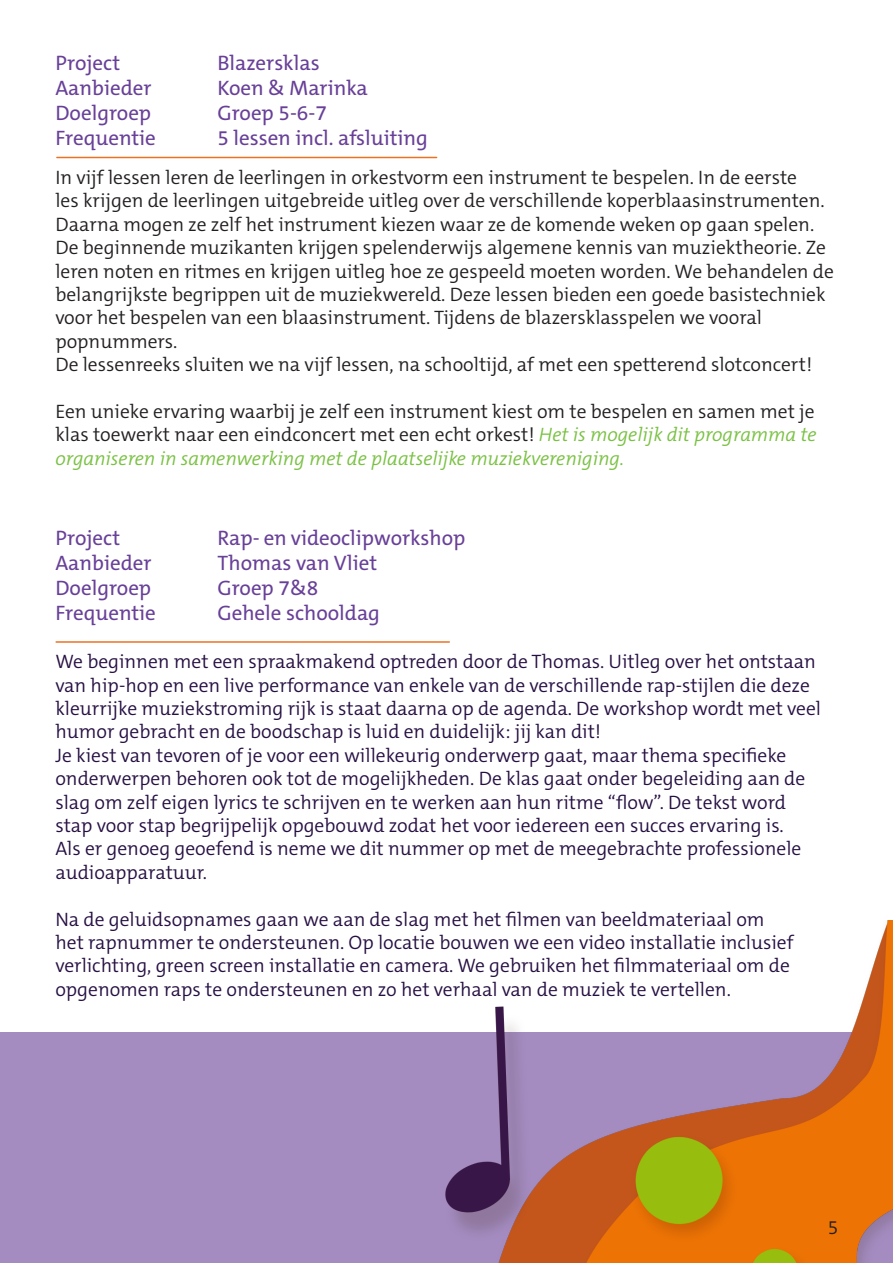
<style>
.page{position:relative;width:893px;height:1263px;background:#fff}
.page>*{position:absolute;margin:0;border:0;box-sizing:border-box;transform-origin:0 0}
.Project{font:21px "The Mix C5 s";color:#684098}
.Quote_in_tekst{font:300 19.5px/23.4px "The Mix C5 s";color:#261043}
.Lopende_tekst{font:300 19.5px/23.4px "The Mix C5 s";color:#231f20}
.Tussenkop{font:300 19.5px/23.4px "The Mix C5 s";color:#231f20;text-align:justify}
.s1{font-style:italic;color:#79c142}
</style>
<div class="page">
<div style="left:0;top:1032px;width:893px;height:231px;background:#a48cc1"></div>
<hr style="left:0;top:0;width:1px;height:230px;background:#684098">
<img style="left:445px;top:921px;width:448px;height:342px">
<hr style="left:56px;top:641px;width:393px;height:2px;background:#ec7223">
<hr style="left:57px;top:157px;width:380px;height:1px;background:#ec7223">
<p class="Project" style="left:55px;top:49px;width:66px">Project</p>
<p class="Project" style="left:217px;top:49px;width:104px">Blazersklas</p>
<p class="Project" style="left:55px;top:74px;width:98px">Aanbieder</p>
<p class="Project" style="left:217px;top:74px;width:152px">Koen &amp; Marinka</p>
<p class="Project" style="left:55px;top:99px;width:97px">Doelgroep</p>
<p class="Project" style="left:217px;top:99px;width:111px">Groep 5-6-7</p>
<p class="Project" style="left:55px;top:125px;width:102px">Frequentie</p>
<p class="Project" style="left:217px;top:125px;width:212px">5 lessen incl. afsluiting</p>
<p class="Lopende_tekst" style="left:55px;top:166px;width:780px">In vijf lessen leren de leerlingen in orkestvorm een instrument te bespelen. In de eerste<br>les krijgen de leerlingen uitgebreide uitleg over de verschillende koperblaasinstrumenten.<br>Daarna mogen ze zelf het instrument kiezen waar ze de komende weken op gaan spelen.<br>De beginnende muzikanten krijgen spelenderwijs algemene kennis van muziektheorie. Ze leren noten en ritmes en krijgen uitleg hoe ze gespeeld moeten worden. We behandelen de belangrijkste begrippen uit de muziekwereld. Deze lessen bieden een goede basistechniek voor het bespelen van een blaasinstrument. Tijdens de blazersklasspelen we vooral popnummers.</p>
<p class="Lopende_tekst" style="left:55px;top:353px;width:758px">De lessenreeks sluiten we na vijf lessen, na schooltijd, af met een spetterend slotconcert!</p>
<p class="Tussenkop" style="left:55px;top:400px;width:763px">Een unieke ervaring waarbij je zelf een instrument kiest om te bespelen en samen met je klas toewerkt naar een eindconcert met een echt orkest! <span class="s1">Het is mogelijk dit programma te organiseren in samenwerking met de plaatselijke muziekvereniging.</span></p>
<p class="Project" style="left:55px;top:524px;width:66px">Project</p>
<p class="Project" style="left:217px;top:524px;width:249px">Rap- en videoclipworkshop</p>
<p class="Project" style="left:55px;top:549px;width:98px">Aanbieder</p>
<p class="Project" style="left:217px;top:549px;width:161px">Thomas van Vliet</p>
<p class="Project" style="left:55px;top:574px;width:97px">Doelgroep</p>
<p class="Project" style="left:217px;top:574px;width:102px">Groep 7&amp;8</p>
<p class="Project" style="left:55px;top:600px;width:102px">Frequentie</p>
<p class="Project" style="left:217px;top:600px;width:164px">Gehele schooldag</p>
<p class="Quote_in_tekst" style="left:55px;top:650px;width:767px">We beginnen met een spraakmakend optreden door de Thomas. Uitleg over het ontstaan van hip-hop en een live performance van enkele van de verschillende rap-stijlen die deze kleurrijke muziekstroming rijk is staat daarna op de agenda. De workshop wordt met veel humor gebracht en de boodschap is luid en duidelijk: jij kan dit!</p>
<p class="Quote_in_tekst" style="left:55px;top:744px;width:751px">Je kiest van tevoren of je voor een willekeurig onderwerp gaat, maar thema specifieke onderwerpen behoren ook tot de mogelijkheden. De klas gaat onder begeleiding aan de slag om zelf eigen lyrics te schrijven en te werken aan hun ritme “flow”. De tekst word stap voor stap begrijpelijk opgebouwd zodat het voor iedereen een succes ervaring is.<br>Als er genoeg geoefend is neme we dit nummer op met de meegebrachte professionele audioapparatuur.</p>
<p class="Quote_in_tekst" style="left:55px;top:907px;width:740px">Na de geluidsopnames gaan we aan de slag met het filmen van beeldmateriaal om het rapnummer te ondersteunen. Op locatie bouwen we een video installatie inclusief verlichting, green screen installatie en camera. We gebruiken het filmmateriaal om de opgenomen raps te ondersteunen en zo het verhaal van de muziek te vertellen.</p>
<p class="Lopende_tekst" style="left:828px;top:1216px;width:12px">5</p>
</div>
